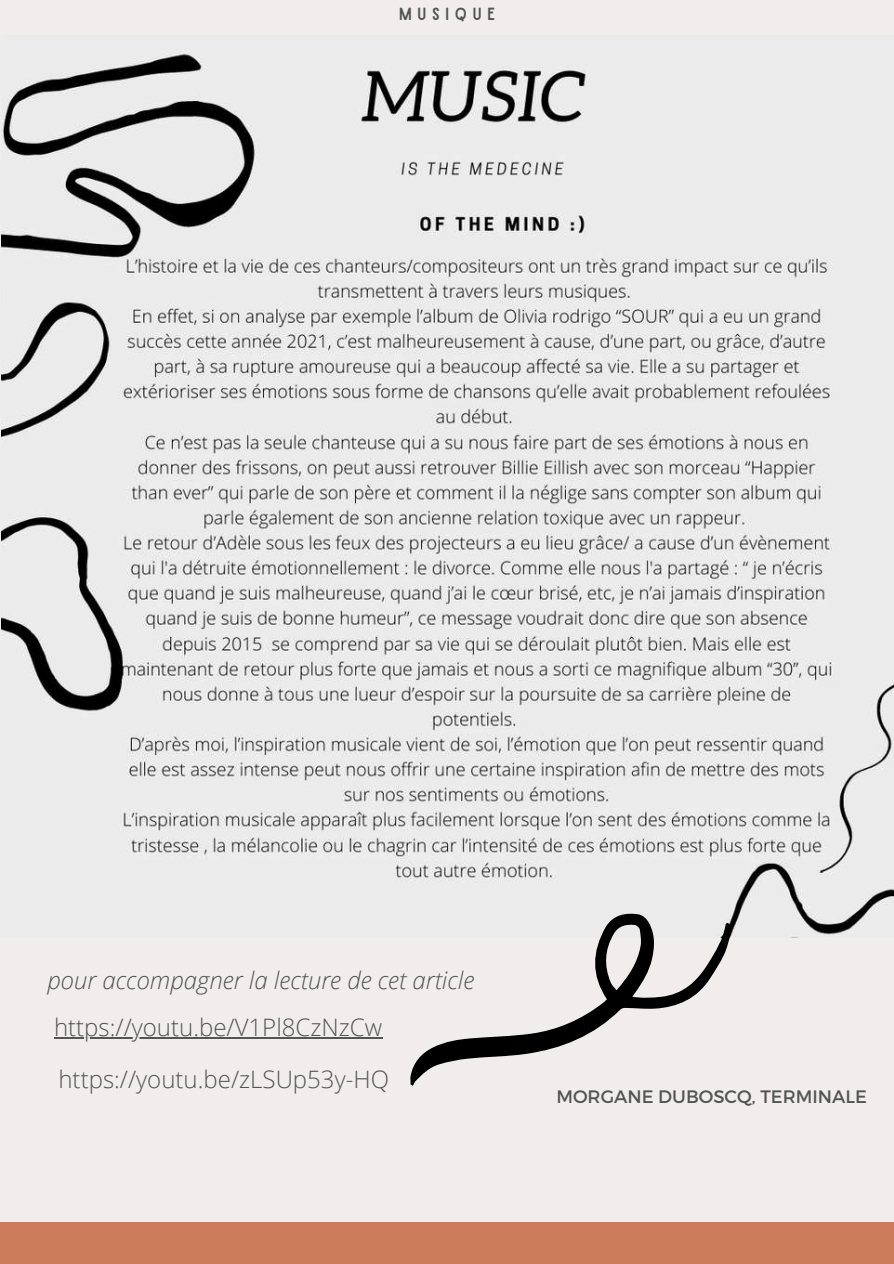
<style>
.page{position:relative;width:894px;height:1264px;background:#fff}
.page>*{position:absolute;margin:0;border:0;box-sizing:border-box;transform-origin:0 0}
.t1{font:300 24px/52.3px "Open Sans";color:#545454}
.t2{font:italic 300 24px "Open Sans";color:#545454}
.t3{font:18px "Montserrat";color:#545454}
.t4{font:16.8px "Sailors";letter-spacing:.34em;color:#545454}
</style>
<div class="page">
<div style="left:0;top:0;width:893px;height:1263px;background:#f1eded"></div>
<div style="left:0;top:1221px;width:893px;height:42px;background:#cc7b5b"></div>
<img style="left:1px;top:50px;width:892px;height:887px">
<svg style="left:410px;top:912px;width:321px;height:173px"></svg>
<hr style="left:54px;top:1037px;width:328px;height:2px;background:#545454">
<p class="t4" style="left:399px;top:8px;width:97px">MUSIQUE</p>
<p class="t2" style="left:47px;top:963px;width:428px">pour accompagner la lecture de cet article</p>
<p class="t1" style="left:54px;top:1000px;width:336px">https://youtu.be/V1Pl8CzNzCw https://youtu.be/zLSUp53y-HQ</p>
<p class="t3" style="left:556px;top:1084px;width:312px">MORGANE DUBOSCQ, TERMINALE</p>
</div>
